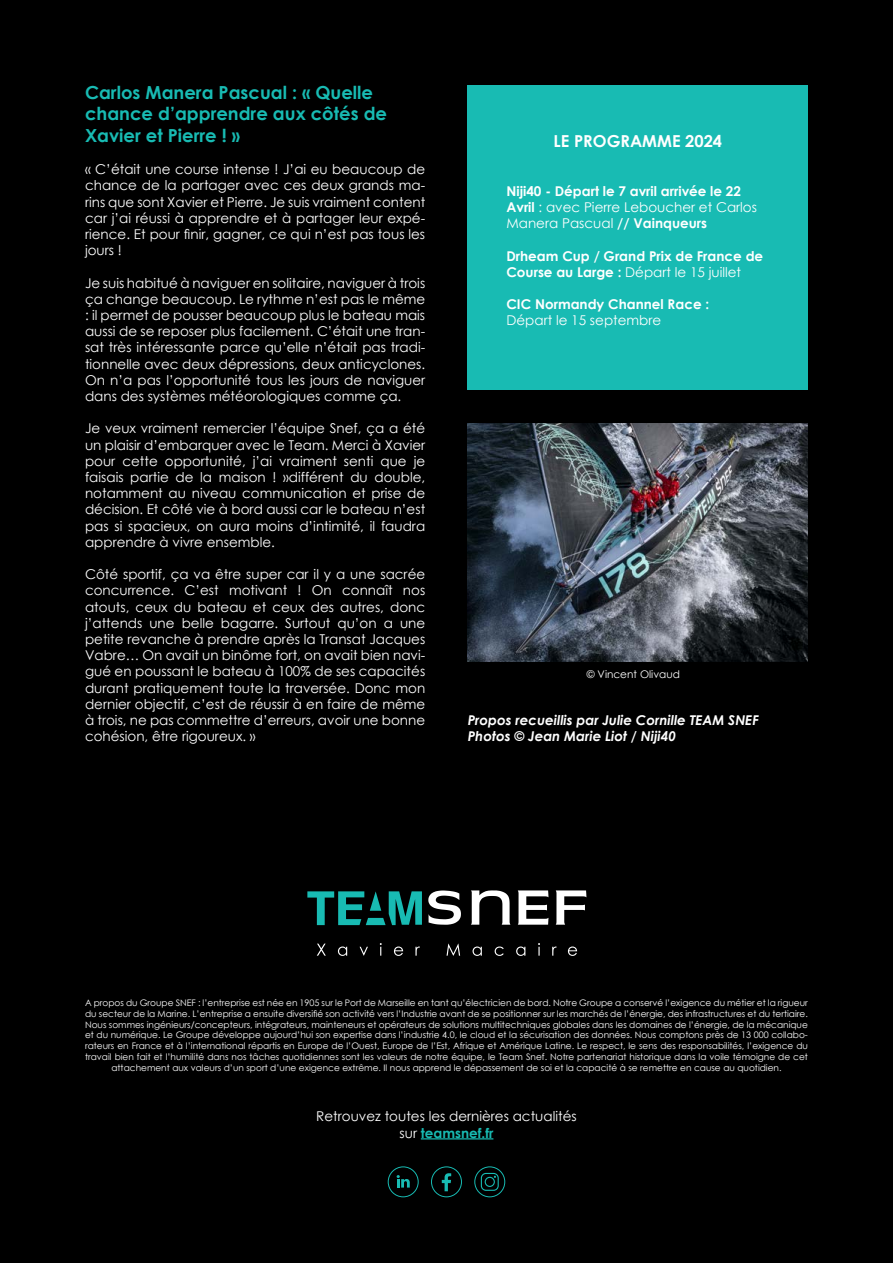
<style>
.page{position:relative;width:893px;height:1263px;background:#000}
.page>*{position:absolute;margin:0;border:0;box-sizing:border-box;transform-origin:0 0}
.t1{font:700 18px/21.6px "Century Gothic";color:#18bbb3}
.t2{font:700 16.5px "Century Gothic";color:#fff}
.t3{font:13.5px/16.2px "Century Gothic";color:#fff;text-align:justify}
.t4{font:700 13.5px/16.2px "Century Gothic";color:#fff}
.t5{font:italic 700 13.5px/16.2px "Century Gothic";color:#fff}
.t6{font:10.5px "Century Gothic";color:#fff}
.t7{font:9px/10.8px "Century Gothic";color:#fff;text-align:center}
.s1{font-weight:400}
.s2{font-weight:700;color:#18bbb3}
</style>
<div class="page">
<svg style="left:317px;top:944px;width:9px;height:12px"></svg>
<svg style="left:338px;top:946px;width:9px;height:10px"></svg>
<svg style="left:360px;top:947px;width:8px;height:9px"></svg>
<svg style="left:380px;top:943px;width:2px;height:13px"></svg>
<svg style="left:394px;top:946px;width:9px;height:10px"></svg>
<svg style="left:415px;top:946px;width:5px;height:10px"></svg>
<svg style="left:447px;top:944px;width:13px;height:12px"></svg>
<svg style="left:473px;top:946px;width:9px;height:10px"></svg>
<svg style="left:495px;top:946px;width:9px;height:10px"></svg>
<svg style="left:516px;top:946px;width:9px;height:10px"></svg>
<svg style="left:538px;top:943px;width:2px;height:13px"></svg>
<svg style="left:552px;top:946px;width:5px;height:10px"></svg>
<svg style="left:568px;top:946px;width:9px;height:10px"></svg>
<svg style="left:518px;top:890px;width:30px;height:35px"></svg>
<svg style="left:556px;top:890px;width:30px;height:35px"></svg>
<svg style="left:471px;top:890px;width:39px;height:35px"></svg>
<svg style="left:428px;top:890px;width:33px;height:35px"></svg>
<svg style="left:307px;top:891px;width:115px;height:34px"></svg>
<svg style="left:442px;top:1173px;width:9px;height:18px"></svg>
<div style="left:431px;top:1166px;width:31px;height:31px;border:1px solid #18bbb3;border-radius:50%"></div>
<div style="left:474px;top:1166px;width:31px;height:31px;border:1px solid #18bbb3;border-radius:50%"></div>
<svg style="left:481px;top:1173px;width:18px;height:18px"></svg>
<svg style="left:397px;top:1175px;width:13px;height:12px"></svg>
<div style="left:388px;top:1166px;width:30px;height:31px;border:1px solid #18bbb3;border-radius:50%"></div>
<hr style="left:421px;top:1138px;width:72px;height:1px;background:#18bbb3">
<div style="left:468px;top:85px;width:340px;height:304px;background:#18bbb3"></div>
<img style="left:468px;top:424px;width:340px;height:238px">
<h1 class="t1" style="left:85px;top:80px;width:304px">Carlos Manera Pascual : « Quelle chance d’apprendre aux côtés de<br>Xavier et Pierre ! »</h1>
<p class="t3" style="left:85px;top:161px;width:342px">« C’était une course intense ! J’ai eu beaucoup de chance de la partager avec ces deux grands ma&shy;rins que sont Xavier et Pierre. Je suis vraiment content car j’ai réussi à apprendre et à partager leur expé&shy;rience. Et pour finir, gagner, ce qui n’est pas tous les jours !</p>
<p class="t3" style="left:85px;top:274px;width:342px">Je suis habitué à naviguer en solitaire, naviguer à trois ça change beaucoup. Le rythme n’est pas le même : il permet de pousser beaucoup plus le bateau mais aussi de se reposer plus facilement. C’était une tran&shy;sat très intéressante parce qu’elle n’était pas tradi&shy;tionnelle avec deux dépressions, deux anticyclones.<br>On n’a pas l’opportunité tous les jours de naviguer dans des systèmes météorologiques comme ça.</p>
<p class="t3" style="left:85px;top:420px;width:342px">Je veux vraiment remercier l’équipe Snef, ça a été un plaisir d’embarquer avec le Team. Merci à Xavier pour cette opportunité, j’ai vraiment senti que je faisais partie de la maison ! »différent du double, notamment au niveau communication et prise de décision. Et côté vie à bord aussi car le bateau n’est pas si spacieux, on aura moins d’intimité, il faudra apprendre à vivre ensemble.</p>
<p class="t3" style="left:85px;top:566px;width:342px">Côté sportif, ça va être super car il y a une sacrée concurrence. C’est motivant ! On connaît nos atouts, ceux du bateau et ceux des autres, donc j’attends une belle bagarre. Surtout qu’on a une petite revanche à prendre après la Transat Jacques Vabre… On avait un binôme fort, on avait bien navi&shy;gué en poussant le bateau à 100% de ses capacités durant pratiquement toute la traversée. Donc mon dernier objectif, c’est de réussir à en faire de même à trois, ne pas commettre d’erreurs, avoir une bonne cohésion, être rigoureux. »</p>
<p class="t2" style="left:553px;top:129px;width:170px">LE PROGRAMME 2024</p>
<p class="t4" style="left:506px;top:182px;width:252px">Niji40 - Départ le 7 avril arrivée le 22<br>Avril <span class="s1">: avec Pierre Leboucher et Carlos<br>Manera Pascual</span> // Vainqueurs</p>
<p class="t4" style="left:506px;top:247px;width:258px">Drheam Cup / Grand Prix de France de<br>Course au Large : <span class="s1">Départ le 15 juillet</span></p>
<p class="t4" style="left:506px;top:296px;width:204px">CIC Normandy Channel Race :</p>
<p class="t3" style="left:506px;top:312px;width:156px">Départ le 15 septembre</p>
<p class="t6" style="left:587px;top:667px;width:95px">© Vincent Olivaud</p>
<p class="t5" style="left:468px;top:711px;width:293px">Propos recueillis par Julie Cornille TEAM SNEF<br>Photos © Jean Marie Liot / Niji40</p>
<p class="t7" style="left:85px;top:997px;width:724px">A propos du Groupe SNEF : l’entreprise est née en 1905 sur le Port de Marseille en tant qu’électricien de bord. Notre Groupe a conservé l’exigence du métier et la rigueur du secteur de la Marine. L’entreprise a ensuite diversifié son activité vers l’Industrie avant de se positionner sur les marchés de l’énergie, des infrastructures et du tertiaire.<br>Nous sommes ingénieurs/concepteurs, intégrateurs, mainteneurs et opérateurs de solutions multitechniques globales dans les domaines de l’énergie, de la mécanique et du numérique. Le Groupe développe aujourd’hui son expertise dans l’industrie 4.0, le cloud et la sécurisation des données. Nous comptons près de 13 000 collabo&shy;rateurs en France et à l’international répartis en Europe de l’Ouest, Europe de l’Est, Afrique et Amérique Latine. Le respect, le sens des responsabilités, l’exigence du travail bien fait et l’humilité dans nos tâches quotidiennes sont les valeurs de notre équipe, le Team Snef. Notre partenariat historique dans la voile témoigne de cet attachement aux valeurs d’un sport d’une exigence extrême. Il nous apprend le dépassement de soi et la capacité à se remettre en cause au quotidien.</p>
<p class="t3" style="left:316px;top:1108px;width:262px;text-align:center">Retrouvez toutes les dernières actualités sur <span class="s2">teamsnef.fr</span></p>
</div>
